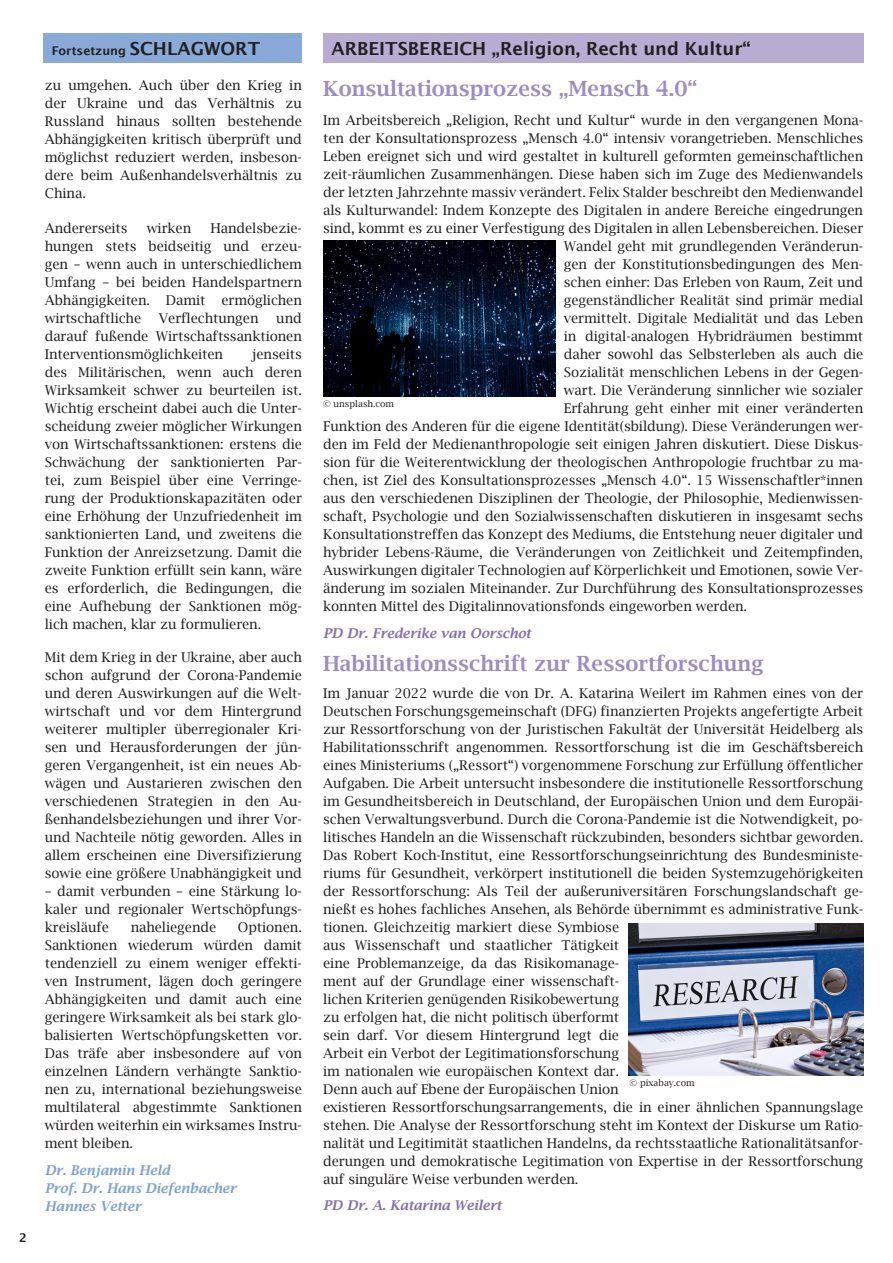
<style>
.page{position:relative;width:893px;height:1263px;background:#fff}
.page>*{position:absolute;margin:0;border:0;box-sizing:border-box;transform-origin:0 0}
.NewsletterTitel{font:600 21px "Lucida Bright";color:#9d8cc2}
.t1{font:600 18px "Lucida Sans";color:#231f20}
.NewsletterCopy{font:13.5px/18px "Lucida Bright";letter-spacing:-.005em;color:#231f20}
.NewsletterTitel-2{font:13.5px/18px "Lucida Bright";letter-spacing:-.005em;color:#231f20;text-align:justify}
.NewsletterTitel-3{font:italic 600 13.5px/18px "Lucida Bright";letter-spacing:-.005em;color:#7da2d4}
.NewsletterCopy-2{font:italic 600 13.5px "Lucida Bright";letter-spacing:-.005em;color:#8470b2}
.t2{font:600 12px "Lucida Sans";color:#231f20}
.Copyright{font:9px "Lucida Bright";color:#231f20}
.s1{font-size:18px}
</style>
<div class="page">
<div style="left:323px;top:33px;width:540px;height:29px;background:#b8acd3"></div>
<div style="left:43px;top:33px;width:259px;height:29px;background:#89aad8"></div>
<img style="left:323px;top:241px;width:233px;height:155px">
<img style="left:628px;top:923px;width:235px;height:152px">
<p class="t2" style="left:19px;top:1231px;width:9px">2</p>
<p class="t2" style="left:52px;top:43px;width:210px">Fortsetzung <span class="s1">SCHLAGWORT</span></p>
<p class="t1" style="left:331px;top:38px;width:421px">ARBEITSBEREICH „Religion, Recht und Kultur“</p>
<p class="NewsletterTitel-2" style="left:45px;top:76px;width:259px">zu umgehen. Auch über den Krieg in der Ukraine und das Verhältnis zu Russland hinaus sollten bestehende Abhängigkeiten kritisch überprüft und möglichst reduziert werden, insbeson&shy;dere beim Außenhandelsverhältnis zu China.</p>
<p class="NewsletterTitel-2" style="left:45px;top:219px;width:84px">Andererseits</p>
<p class="NewsletterTitel-2" style="left:147px;top:219px;width:46px">wirken</p>
<p class="NewsletterTitel" style="left:323px;top:76px;width:376px">Konsultationsprozess „Mensch 4.0“</p>
<p class="NewsletterCopy" style="left:323px;top:111px;width:541px">Im Arbeitsbereich „Religion, Recht und Kultur“ wurde in den vergangenen Mona-</p>
<p class="NewsletterCopy" style="left:323px;top:129px;width:542px">ten der Konsultationsprozess „Mensch 4.0“ intensiv vorangetrieben. Menschliches</p>
<p class="NewsletterCopy" style="left:323px;top:147px;width:541px">Leben ereignet sich und wird gestaltet in kulturell geformten gemeinschaftlichen</p>
<p class="NewsletterCopy" style="left:323px;top:165px;width:541px">zeit-räumlichen Zusammenhängen. Diese haben sich im Zuge des Medienwandels</p>
<p class="NewsletterCopy" style="left:323px;top:183px;width:542px">der letzten Jahrzehnte massiv verändert. Felix Stalder beschreibt den Medienwandel</p>
<p class="NewsletterCopy" style="left:323px;top:201px;width:541px">als Kulturwandel: Indem Konzepte des Digitalen in andere Bereiche eingedrungen</p>
<p class="NewsletterCopy" style="left:323px;top:219px;width:542px">sind, kommt es zu einer Verfestigung des Digitalen in allen Lebensbereichen. Dieser</p>
<p class="NewsletterCopy" style="left:564px;top:237px;width:301px">Wandel geht mit grundlegenden Veränderun-</p>
<p class="NewsletterCopy" style="left:564px;top:255px;width:301px">gen der Konstitutionsbedingungen des Men-</p>
<p class="NewsletterCopy" style="left:564px;top:273px;width:301px">schen einher: Das Erleben von Raum, Zeit und</p>
<p class="NewsletterCopy" style="left:564px;top:291px;width:301px">gegenständlicher Realität sind primär medial</p>
<p class="NewsletterCopy" style="left:564px;top:309px;width:301px">vermittelt. Digitale Medialität und das Leben</p>
<p class="NewsletterCopy" style="left:564px;top:327px;width:301px">in digital-analogen Hybridräumen bestimmt</p>
<p class="NewsletterCopy" style="left:564px;top:345px;width:301px">daher sowohl das Selbsterleben als auch die</p>
<p class="NewsletterCopy" style="left:564px;top:363px;width:301px">Sozialität menschlichen Lebens in der Gegen-</p>
<p class="NewsletterCopy" style="left:564px;top:381px;width:301px">wart. Die Veränderung sinnlicher wie sozialer</p>
<p class="NewsletterCopy" style="left:564px;top:399px;width:301px">Erfahrung geht einher mit einer veränderten</p>
<p class="NewsletterCopy" style="left:323px;top:417px;width:541px">Funktion des Anderen für die eigene Identität(sbildung). Diese Veränderungen wer-</p>
<p class="NewsletterCopy" style="left:323px;top:435px;width:541px">den im Feld der Medienanthropologie seit einigen Jahren diskutiert. Diese Diskus-</p>
<p class="NewsletterCopy" style="left:323px;top:453px;width:541px">sion für die Weiterentwicklung der theologischen Anthropologie fruchtbar zu ma-</p>
<p class="NewsletterCopy" style="left:323px;top:471px;width:541px">chen, ist Ziel des Konsultationsprozesses „Mensch 4.0“. 15 Wissenschaftler*innen</p>
<p class="NewsletterCopy" style="left:323px;top:489px;width:541px">aus den verschiedenen Disziplinen der Theologie, der Philosophie, Medienwissen-</p>
<p class="NewsletterCopy" style="left:323px;top:507px;width:542px">schaft, Psychologie und den Sozialwissenschaften diskutieren in insgesamt sechs</p>
<p class="NewsletterCopy" style="left:323px;top:525px;width:542px">Konsultationstreffen das Konzept des Mediums, die Entstehung neuer digitaler und</p>
<p class="NewsletterCopy" style="left:323px;top:543px;width:542px">hybrider Lebens-Räume, die Veränderungen von Zeitlichkeit und Zeitempfinden,</p>
<p class="NewsletterCopy" style="left:323px;top:561px;width:541px">Auswirkungen digitaler Technologien auf Körperlichkeit und Emotionen, sowie Ver-</p>
<p class="NewsletterCopy" style="left:323px;top:579px;width:542px">änderung im sozialen Miteinander. Zur Durchführung des Konsultationsprozesses</p>
<p class="NewsletterCopy" style="left:323px;top:597px;width:425px">konnten Mittel des Digitalinnovationsfonds eingeworben werden.</p>
<p class="NewsletterCopy-2" style="left:323px;top:625px;width:209px">PD Dr. Frederike van Oorschot</p>
<p class="NewsletterTitel" style="left:323px;top:652px;width:442px">Habilitationsschrift zur Ressortforschung</p>
<p class="NewsletterCopy" style="left:323px;top:684px;width:542px">Im Januar 2022 wurde die von Dr. A. Katarina Weilert im Rahmen eines von der Deutschen Forschungsgemeinschaft (DFG) finanzierten Projekts angefertigte Arbeit zur Ressortforschung von der Juristischen Fakultät der Universität Heidelberg als Habilitationsschrift angenommen. Ressortforschung ist die im Geschäftsbereich eines Ministeriums („Ressort“) vorgenommene Forschung zur Erfüllung öffentlicher Aufgaben. Die Arbeit untersucht insbesondere die institutionelle Ressortforschung im Gesundheitsbereich in Deutschland, der Europäischen Union und dem Europäi&shy;schen Verwaltungsverbund. Durch die Corona-Pandemie ist die Notwendigkeit, po&shy;litisches Handeln an die Wissenschaft rückzubinden, besonders sichtbar geworden.<br>Das Robert Koch-Institut, eine Ressortforschungseinrichtung des Bundesministe&shy;riums für Gesundheit, verkörpert institutionell die beiden Systemzugehörigkeiten der Ressortforschung: Als Teil der außeruniversitären Forschungslandschaft ge&shy;nießt es hohes fachliches Ansehen, als Behörde übernimmt es administrative Funk&shy;tionen. Gleichzeitig markiert diese Symbiose<br>aus Wissenschaft und staatlicher Tätigkeit<br>eine Problemanzeige, da das Risikomanage-<br>ment auf der Grundlage einer wissenschaft-<br>lichen Kriterien genügenden Risikobewertung<br>zu erfolgen hat, die nicht politisch überformt<br>sein darf. Vor diesem Hintergrund legt die<br>Arbeit ein Verbot der Legitimationsforschung<br>im nationalen wie europäischen Kontext dar.<br>Denn auch auf Ebene der Europäischen Union<br>existieren Ressortforschungsarrangements, die in einer ähnlichen Spannungslage stehen. Die Analyse der Ressortforschung steht im Kontext der Diskurse um Ratio&shy;nalität und Legitimität staatlichen Handelns, da rechtsstaatliche Rationalitätsanfor&shy;derungen und demokratische Legitimation von Expertise in der Ressortforschung auf singuläre Weise verbunden werden.</p>
<p class="NewsletterCopy-2" style="left:323px;top:1198px;width:180px">PD Dr. A. Katarina Weilert</p>
<p class="NewsletterTitel-2" style="left:45px;top:219px;width:259px;text-indent:166px">Handelsbezie&shy;hungen stets beidseitig und erzeu&shy;gen – wenn auch in unterschiedlichem Umfang – bei beiden Handelspartnern Abhängigkeiten. Damit ermöglichen wirtschaftliche</p>
<p class="NewsletterTitel-2" style="left:159px;top:309px;width:101px">Verflechtungen</p>
<p class="NewsletterTitel-2" style="left:45px;top:309px;width:259px;text-indent:231px">und darauf fußende Wirtschaftssanktionen Interventionsmöglichkeiten</p>
<p class="NewsletterTitel-2" style="left:45px;top:345px;width:259px;text-indent:207px">jenseits des Militärischen, wenn auch deren Wirksamkeit schwer zu beurteilen ist.<br>Wichtig erscheint dabei auch die Unter&shy;scheidung zweier möglicher Wirkungen von Wirtschaftssanktionen: erstens die Schwächung der sanktionierten Par&shy;tei, zum Beispiel über eine Verringe&shy;rung der Produktionskapazitäten oder eine Erhöhung der Unzufriedenheit im sanktionierten Land, und zweitens die Funktion der Anreizsetzung. Damit die zweite Funktion erfüllt sein kann, wäre es erforderlich, die Bedingungen, die eine Aufhebung der Sanktionen mög&shy;lich machen, klar zu formulieren.</p>
<p class="NewsletterTitel-2" style="left:45px;top:648px;width:259px">Mit dem Krieg in der Ukraine, aber auch schon aufgrund der Corona-Pandemie und deren Auswirkungen auf die Welt&shy;wirtschaft und vor dem Hintergrund weiterer multipler überregionaler Kri&shy;sen und Herausforderungen der jün&shy;geren Vergangenheit, ist ein neues Ab&shy;wägen und Austarieren zwischen den verschiedenen Strategien in den Au&shy;ßenhandelsbeziehungen und ihrer Vor&shy;und Nachteile nötig geworden. Alles in allem erscheinen eine Diversifizierung sowie eine größere Unabhängigkeit und</p>
<p class="NewsletterTitel-2" style="left:45px;top:882px;width:259px">– damit verbunden – eine Stärkung lo&shy;kaler und regionaler Wertschöpfungs&shy;kreisläufe</p>
<p class="Copyright" style="left:323px;top:398px;width:72px">© unsplash.com</p>
<p class="NewsletterTitel-2" style="left:131px;top:918px;width:87px">naheliegende</p>
<p class="NewsletterTitel-2" style="left:45px;top:918px;width:259px;text-indent:193px">Optionen.<br>Sanktionen wiederum würden damit tendenziell zu einem weniger effekti&shy;ven Instrument, lägen doch geringere Abhängigkeiten und damit auch eine geringere Wirksamkeit als bei stark glo&shy;balisierten Wertschöpfungsketten vor.<br>Das träfe aber insbesondere auf von einzelnen Ländern verhängte Sanktio&shy;nen zu, international beziehungsweise multilateral abgestimmte Sanktionen würden weiterhin ein wirksames Instru&shy;ment bleiben.</p>
<p class="NewsletterTitel-3" style="left:45px;top:1161px;width:193px">Dr. Benjamin Held<br>Prof. Dr. Hans Diefenbacher<br>Hannes Vetter</p>
<p class="Copyright" style="left:630px;top:1078px;width:67px">© pixabay.com</p>
</div>
